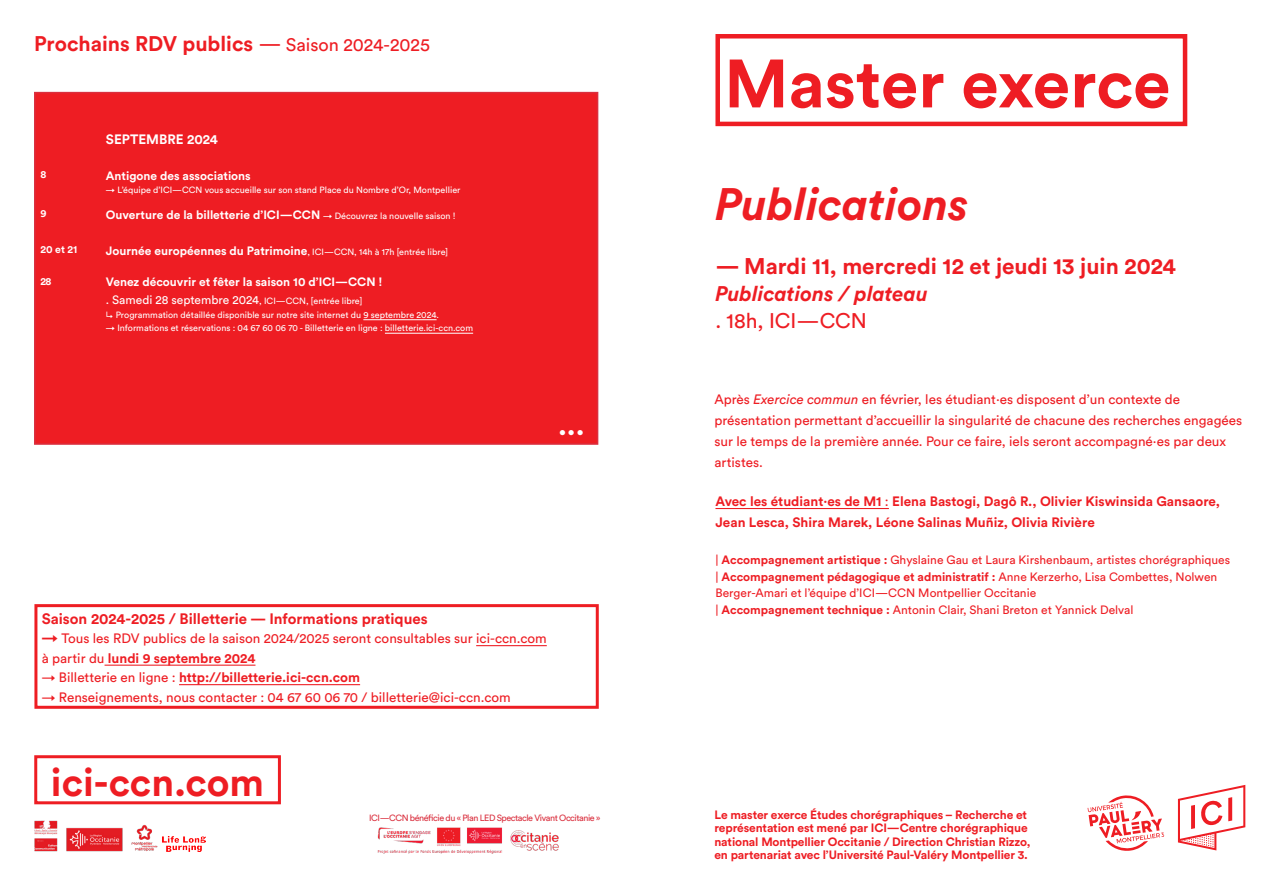
<style>
.page{position:relative;width:1263px;height:893px;background:#fff}
.page>*{position:absolute;margin:0;border:0;box-sizing:border-box;transform-origin:0 0}
.t1{font:700 67.5px "Circular Std";color:#ee1d23}
.t2{font:italic 700 45px "Circular Std";color:#ee1d23}
.t3{font:700 39px "Circular Std";color:#ee1d23}
.t4{font:700 28.5px "Circular Std";color:#fff}
.t5{font:700 22.5px "Circular Std";color:#ee1d23}
.t6{font:700 21px "Circular Std";color:#ee1d23}
.t7{font:italic 700 21px "Circular Std";color:#ee1d23}
.t8{font:21px "Circular Std";color:#ee1d23}
.t9{font:700 15px "Circular Std";color:#ee1d23}
.t10{font:13.5px/21px "Circular Std";color:#ee1d23}
.t11{font:700 13.5px/21px "Circular Std";color:#ee1d23}
.t12{font:700 13.5px "Circular Std";color:#fff}
.t13{font:12px/16.5px "Circular Std";color:#ee1d23}
.t14{font:700 12px/13.5px "Circular Std";letter-spacing:-.01em;color:#ee1d23}
.t15{font:700 12px "Circular Std";color:#fff}
.t16{font:12px "Circular Std";color:#fff}
.t17{font:700 10.5px "Circular Std";color:#fff}
.t18{font:9px "Circular Std";color:#fff}
.t19{font:9px "Circular Std";letter-spacing:-.05em;color:#da2f3e}
.s1{font-weight:400}
.s2{font-weight:400;font-size:18px}
.s3{font-weight:400;font-size:9px}
.s4{font-size:9px}
.s5{font-weight:700;font-size:15px}
.s6{font-style:italic}
.s7{font-weight:700}
</style>
<div class="page">
<div style="left:715px;top:34px;width:472px;height:92px;border:4px solid #ee1d23"></div>
<svg style="left:1178px;top:785px;width:67px;height:65px"></svg>
<hr style="left:715px;top:508px;width:174px;height:1px;background:#ee1d23">
<svg style="left:1087px;top:795px;width:77px;height:56px"></svg>
<div style="left:34px;top:92px;width:564px;height:353px;background:#ee1d23;border:2px solid #da2f3e"></div>
<hr style="left:363px;top:319px;width:74px;height:1px;background:#fff">
<hr style="left:385px;top:333px;width:88px;height:1px;background:#fff">
<hr style="left:476px;top:645px;width:71px;height:1px;background:#ee1d23">
<hr style="left:105px;top:665px;width:150px;height:1px;background:#ee1d23">
<hr style="left:179px;top:684px;width:181px;height:1px;background:#ee1d23">
<div style="left:34px;top:604px;width:565px;height:105px;border:3px solid #ee1d23"></div>
<div style="left:34px;top:755px;width:247px;height:49px;border:3px solid #ee1d23"></div>
<img style="left:34px;top:820px;width:124px;height:32px">
<img style="left:377px;top:828px;width:182px;height:26px">
<img style="left:162px;top:836px;width:43px;height:15px">
<p class="t6" style="left:34px;top:30px;width:397px">Prochains RDV publics <span class="s1">—</span> <span class="s2">Saison 2024-2025</span></p>
<p class="t17" style="left:40px;top:168px;width:7px">8</p>
<p class="t17" style="left:40px;top:207px;width:8px">9</p>
<p class="t17" style="left:40px;top:243px;width:39px">20 et 21</p>
<p class="t17" style="left:40px;top:274px;width:13px">28</p>
<p class="t12" style="left:106px;top:130px;width:114px">SEPTEMBRE 2024</p>
<p class="t15" style="left:106px;top:168px;width:146px">Antigone des associations</p>
<p class="t18" style="left:106px;top:185px;width:356px">→ L’équipe d’ICI—CCN vous accueille sur son stand Place du Nombre d’Or, Montpellier</p>
<p class="t15" style="left:106px;top:207px;width:351px">Ouverture de la billetterie d’ICI—CCN <span class="s3">→ Découvrez la nouvelle saison !</span></p>
<p class="t15" style="left:106px;top:243px;width:344px">Journée européennes du Patrimoine<span class="s3">, ICI—CCN, 14h à 17h [entrée libre]</span></p>
<p class="t15" style="left:106px;top:274px;width:278px">Venez découvrir et fêter la saison 10 d’ICI—CCN !</p>
<p class="t16" style="left:106px;top:293px;width:258px">. Samedi 28 septembre 2024<span class="s4">, ICI—CCN, [entrée libre]</span></p>
<p class="t18" style="left:106px;top:309px;width:335px">↳ Programmation détaillée disponible sur notre site internet du 9 septembre 2024.</p>
<p class="t18" style="left:106px;top:323px;width:369px">→ Informations et réservations : 04 67 60 06 70 - Billetterie en ligne : billetterie.ici-ccn.com</p>
<p class="t4" style="left:558px;top:406px;width:28px">...</p>
<p class="t9" style="left:42px;top:609px;width:388px">Saison 2024-2025 / Billetterie — Informations pratiques</p>
<p class="t10" style="left:42px;top:628px;width:507px"><span class="s5">→</span> Tous les RDV publics de la saison 2024/2025 seront consultables sur ici-ccn.com</p>
<p class="t11" style="left:42px;top:647px;width:215px"><span class="s1">à partir du</span> lundi 9 septembre 2024</p>
<p class="t11" style="left:42px;top:666px;width:320px"><span class="s1">→ Billetterie en ligne :</span> http://billetterie.ici-ccn.com</p>
<p class="t10" style="left:42px;top:686px;width:470px">→ Renseignements, nous contacter : 04 67 60 06 70 / billetterie@ici-ccn.com</p>
<p class="t3" style="left:51px;top:757px;width:215px">ici-ccn.com</p>
<p class="t19" style="left:369px;top:812px;width:233px">ICI—CCN bénéficie du « Plan LED Spectacle Vivant Occitanie »</p>
<p class="t1" style="left:724px;top:40px;width:448px">Master exerce</p>
<p class="t2" style="left:715px;top:175px;width:255px">Publications</p>
<p class="t5" style="left:715px;top:251px;width:462px">— Mardi 11, mercredi 12 et jeudi 13 juin 2024</p>
<p class="t7" style="left:715px;top:280px;width:214px">Publications / plateau</p>
<p class="t8" style="left:715px;top:308px;width:153px">. 18h, ICI—CCN</p>
<p class="t10" style="left:714px;top:389px;width:529px">Après <span class="s6">Exercice commun</span> en février, les étudiant·es disposent d’un contexte de présentation permettant d’accueillir la singularité de chacune des recherches engagées sur le temps de la première année. Pour ce faire, iels seront accompagné·es par deux artistes.</p>
<p class="t11" style="left:715px;top:490px;width:506px">Avec les étudiant·es de M1 <span class="s1">:</span> Elena Bastogi, Dagô R., Olivier Kiswinsida Gansaore,<br>Jean Lesca, Shira Marek, Léone Salinas Muñiz, Olivia Rivière</p>
<p class="t13" style="left:715px;top:552px;width:516px">| <span class="s7">Accompagnement artistique :</span> Ghyslaine Gau et Laura Kirshenbaum, artistes chorégraphiques</p>
<p class="t13" style="left:715px;top:568px;width:503px">| <span class="s7">Accompagnement pédagogique et administratif :</span> Anne Kerzerho, Lisa Combettes, Nolwen<br>Berger-Amari et l’équipe d’ICI—CCN Montpellier Occitanie</p>
<p class="t13" style="left:715px;top:601px;width:420px">| <span class="s7">Accompagnement technique :</span> Antonin Clair, Shani Breton et Yannick Delval</p>
<p class="t14" style="left:714px;top:807px;width:318px">Le master exerce Études chorégraphiques – Recherche et représentation est mené par ICI—Centre chorégraphique national Montpellier Occitanie / Direction Christian Rizzo, en partenariat avec l’Université Paul-Valéry Montpellier 3.</p>
</div>
